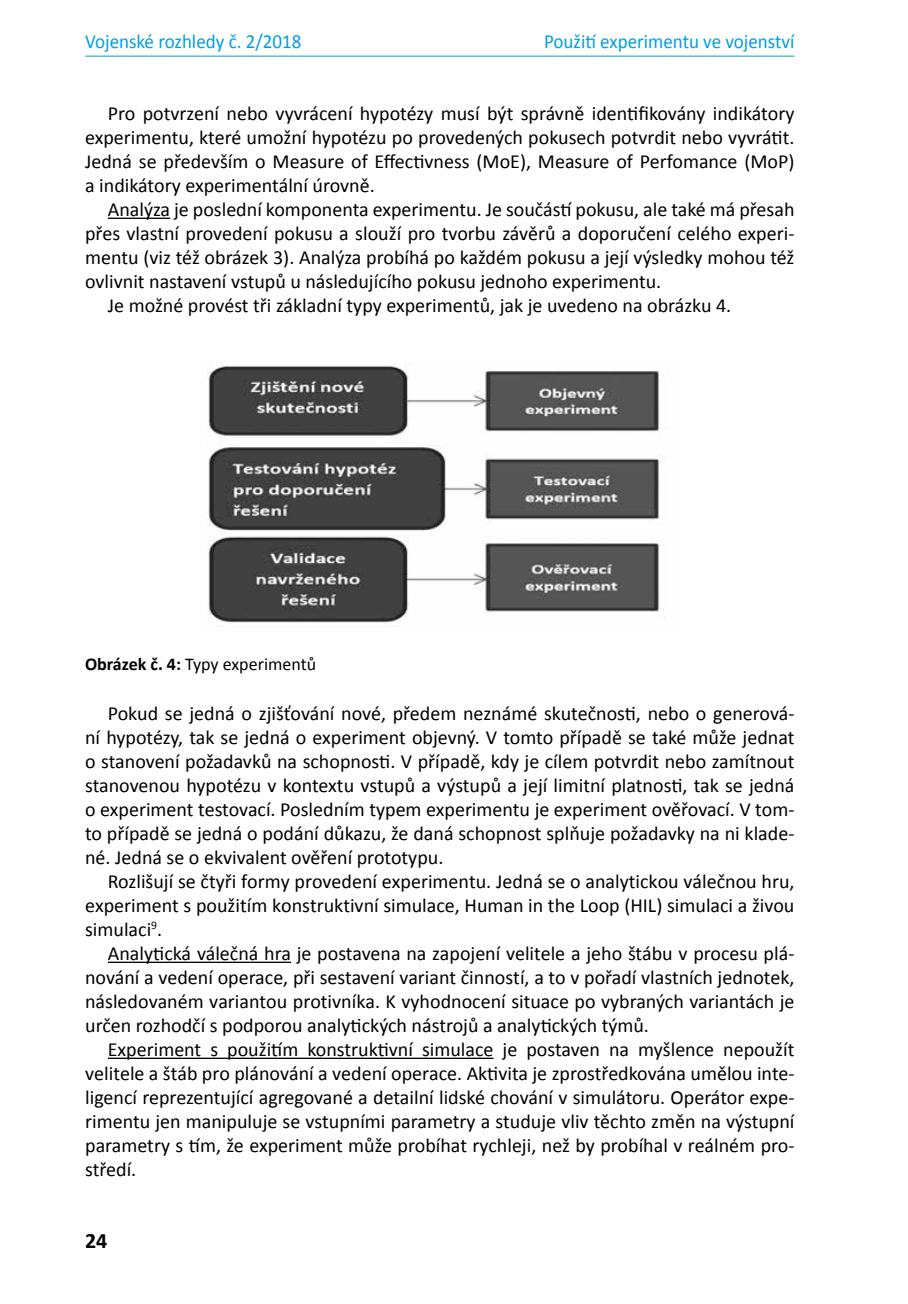
<style>
.page{position:relative;width:908px;height:1304px;background:#fff}
.page>*{position:absolute;margin:0;border:0;box-sizing:border-box;transform-origin:0 0}
.t1{font:700 22px "Calibri";color:#000}
.t2{font:20px/24px "Calibri";color:#000;text-align:justify}
.t3{font:20px "Calibri";color:#009ee0;scale:.95 1}
.t4{font:18px "Calibri";color:#000}
.s1{font-weight:700}
</style>
<div class="page">
<hr style="left:85px;top:56px;width:709px;height:1px;background:#009ee0">
<hr style="left:108px;top:218px;width:62px;height:1px;background:#000">
<hr style="left:108px;top:962px;width:183px;height:1px;background:#000">
<hr style="left:108px;top:1058px;width:385px;height:1px;background:#000">
<img style="left:207px;top:363px;width:459px;height:263px">
<p class="t3" style="left:85px;top:29px;width:229px">Vojenské rozhledy č. 2/2018</p>
<p class="t3" style="left:544px;top:29px;width:265px">Použití experimentu ve vojenství</p>
<p class="t2" style="left:85px;top:101px;width:710px;text-indent:23px">Pro potvrzení nebo vyvrácení hypotézy musí být správně identifikovány indikátory experimentu, které umožní hypotézu po provedených pokusech potvrdit nebo vyvrátit.<br>Jedná se především o Measure of Effectivness (MoE), Measure of Perfomance (MoP) a indikátory experimentální úrovně.</p>
<p class="t2" style="left:108px;top:197px;width:687px">Analýza je poslední komponenta experimentu. Je součástí pokusu, ale také má přesah</p>
<p class="t2" style="left:85px;top:221px;width:710px">přes vlastní provedení pokusu a slouží pro tvorbu závěrů a doporučení celého experi-</p>
<p class="t2" style="left:85px;top:245px;width:710px">mentu (viz též obrázek 3). Analýza probíhá po každém pokusu a její výsledky mohou též</p>
<p class="t2" style="left:85px;top:269px;width:577px">ovlivnit nastavení vstupů u následujícího pokusu jednoho experimentu.</p>
<p class="t2" style="left:108px;top:293px;width:624px">Je možné provést tři základní typy experimentů, jak je uvedeno na obrázku 4.</p>
<p class="t4" style="left:85px;top:653px;width:232px"><span class="s1">Obrázek č. 4:</span> Typy experimentů</p>
<p class="t2" style="left:85px;top:701px;width:710px;text-indent:23px">Pokud se jedná o zjišťování nové, předem neznámé skutečnosti, nebo o generová&shy;ní hypotézy, tak se jedná o experiment objevný. V tomto případě se také může jednat o stanovení požadavků na schopnosti. V případě, kdy je cílem potvrdit nebo zamítnout stanovenou hypotézu v kontextu vstupů a výstupů a její limitní platnosti, tak se jedná o experiment testovací. Posledním typem experimentu je experiment ověřovací. V tom&shy;to případě se jedná o podání důkazu, že daná schopnost splňuje požadavky na ni klade&shy;né. Jedná se o ekvivalent ověření prototypu.</p>
<p class="t2" style="left:85px;top:869px;width:710px;text-indent:23px">Rozlišují se čtyři formy provedení experimentu. Jedná se o analytickou válečnou hru, experiment s použitím konstruktivní simulace, Human in the Loop (HIL) simulaci a živou simulaci<sup>9</sup>.</p>
<p class="t2" style="left:85px;top:941px;width:710px;text-indent:23px">Analytická válečná hra je postavena na zapojení velitele a jeho štábu v procesu plá&shy;nování a vedení operace, při sestavení variant činností, a to v pořadí vlastních jednotek, následovaném variantou protivníka. K vyhodnocení situace po vybraných variantách je určen rozhodčí s podporou analytických nástrojů a analytických týmů.</p>
<p class="t2" style="left:85px;top:1037px;width:710px;text-indent:23px">Experiment s použitím konstruktivní simulace je postaven na myšlence nepoužít velitele a štáb pro plánování a vedení operace. Aktivita je zprostředkována umělou inte&shy;ligencí reprezentující agregované a detailní lidské chování v simulátoru. Operátor expe&shy;rimentu jen manipuluje se vstupními parametry a studuje vliv těchto změn na výstupní parametry s tím, že experiment může probíhat rychleji, než by probíhal v reálném pro&shy;středí.</p>
<p class="t1" style="left:85px;top:1227px;width:24px">24</p>
</div>
